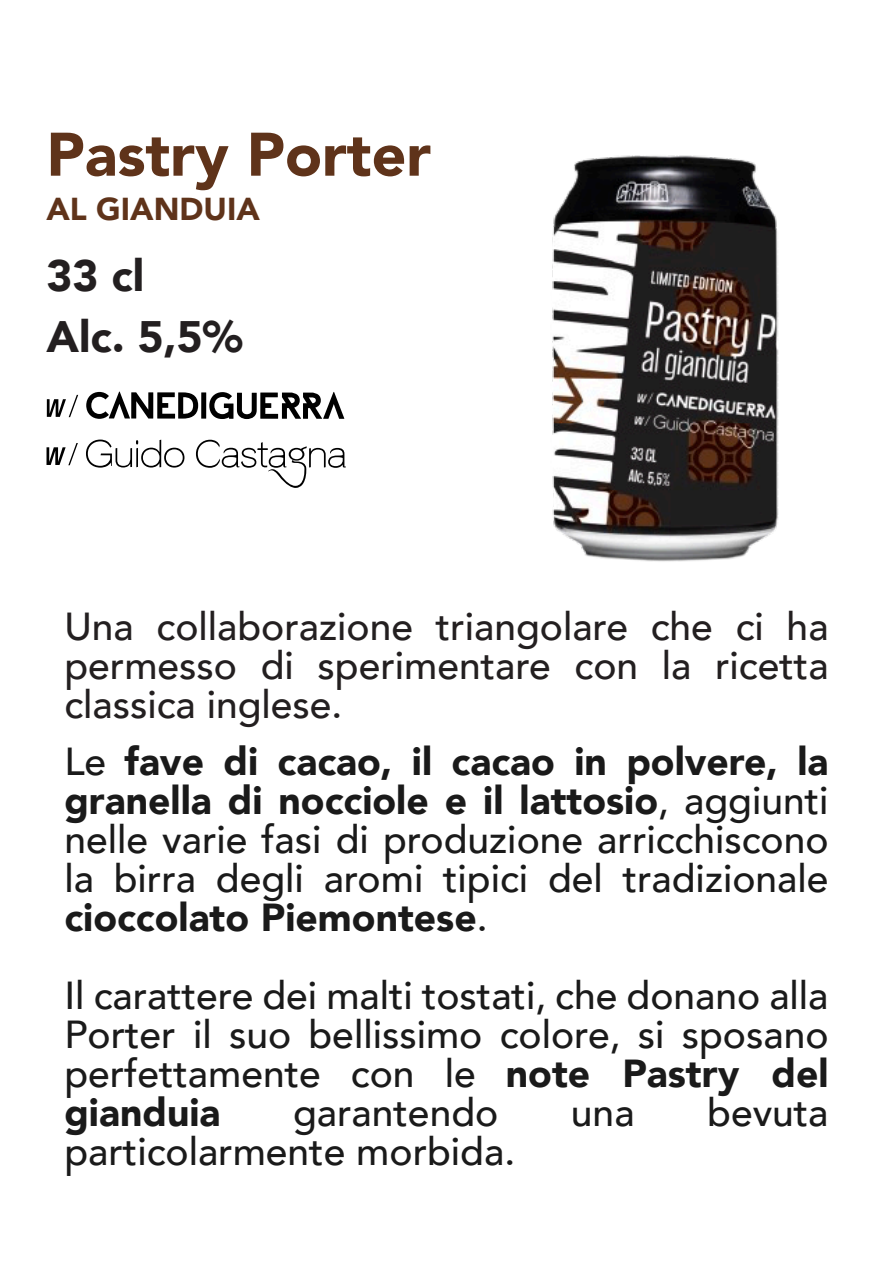
<style>
.page{position:relative;width:893px;height:1263px;background:#fff}
.page>*{position:absolute;margin:0;border:0;box-sizing:border-box;transform-origin:0 0}
.t1{font:900 60.75px "Avenir";color:#5f331a}
.t2{font:900 43.95px "Avenir";color:#231f20}
.t3{font:500 39px "Avenir";color:#1a1a1a}
.t4{font:900 39px "Avenir";color:#1a1a1a}
.t5{font:500 39px "Avenir";color:#231f20}
.t6{font:900 31.65px "Avenir";color:#5f331a}
.s1{font-weight:500}
</style>
<div class="page">
<img style="left:552px;top:155px;width:227px;height:407px">
<svg style="left:47px;top:395px;width:31px;height:22px"></svg>
<svg style="left:46px;top:443px;width:32px;height:22px"></svg>
<svg style="left:86px;top:391px;width:112px;height:28px"></svg>
<div style="left:201px;top:392px;width:5px;height:27px;background:#000"></div>
<svg style="left:209px;top:392px;width:135px;height:27px"></svg>
<svg style="left:196px;top:440px;width:150px;height:48px"></svg>
<svg style="left:86px;top:440px;width:98px;height:28px"></svg>
<p class="t1" style="left:46px;top:115px;width:386px">Pastry Porter</p>
<p class="t6" style="left:46px;top:188px;width:215px">AL GIANDUIA</p>
<p class="t2" style="left:46px;top:247px;width:99px">33 cl</p>
<p class="t2" style="left:46px;top:308px;width:198px">Alc. 5,5%</p>
<p class="t5" style="left:64px;top:601px;width:766px">Una collaborazione triangolare che ci ha</p>
<p class="t5" style="left:64px;top:640px;width:766px">permesso di sperimentare con la ricetta</p>
<p class="t5" style="left:64px;top:679px;width:280px">classica inglese.</p>
<p class="t3" style="left:64px;top:736px;width:43px">Le</p>
<p class="t4" style="left:125px;top:736px;width:705px">fave di cacao, il cacao in polvere, la</p>
<p class="t4" style="left:64px;top:775px;width:766px">granella di nocciole e il lattosio<span class="s1">, aggiunti</span></p>
<p class="t3" style="left:64px;top:814px;width:766px">nelle varie fasi di produzione arricchiscono</p>
<p class="t3" style="left:64px;top:853px;width:766px">la birra degli aromi tipici del tradizionale</p>
<p class="t4" style="left:64px;top:892px;width:425px">cioccolato Piemontese<span class="s1">.</span></p>
<p class="t3" style="left:64px;top:970px;width:766px">Il carattere dei malti tostati, che donano alla</p>
<p class="t3" style="left:64px;top:1009px;width:766px">Porter il suo bellissimo colore, si sposano</p>
<p class="t3" style="left:64px;top:1048px;width:413px">perfettamente con le</p>
<p class="t4" style="left:506px;top:1048px;width:324px">note Pastry del</p>
<p class="t4" style="left:64px;top:1087px;width:158px">gianduia</p>
<p class="t3" style="left:293px;top:1087px;width:207px">garantendo</p>
<p class="t3" style="left:571px;top:1087px;width:65px">una</p>
<p class="t3" style="left:707px;top:1087px;width:123px">bevuta</p>
<p class="t3" style="left:64px;top:1126px;width:452px">particolarmente morbida.</p>
</div>
